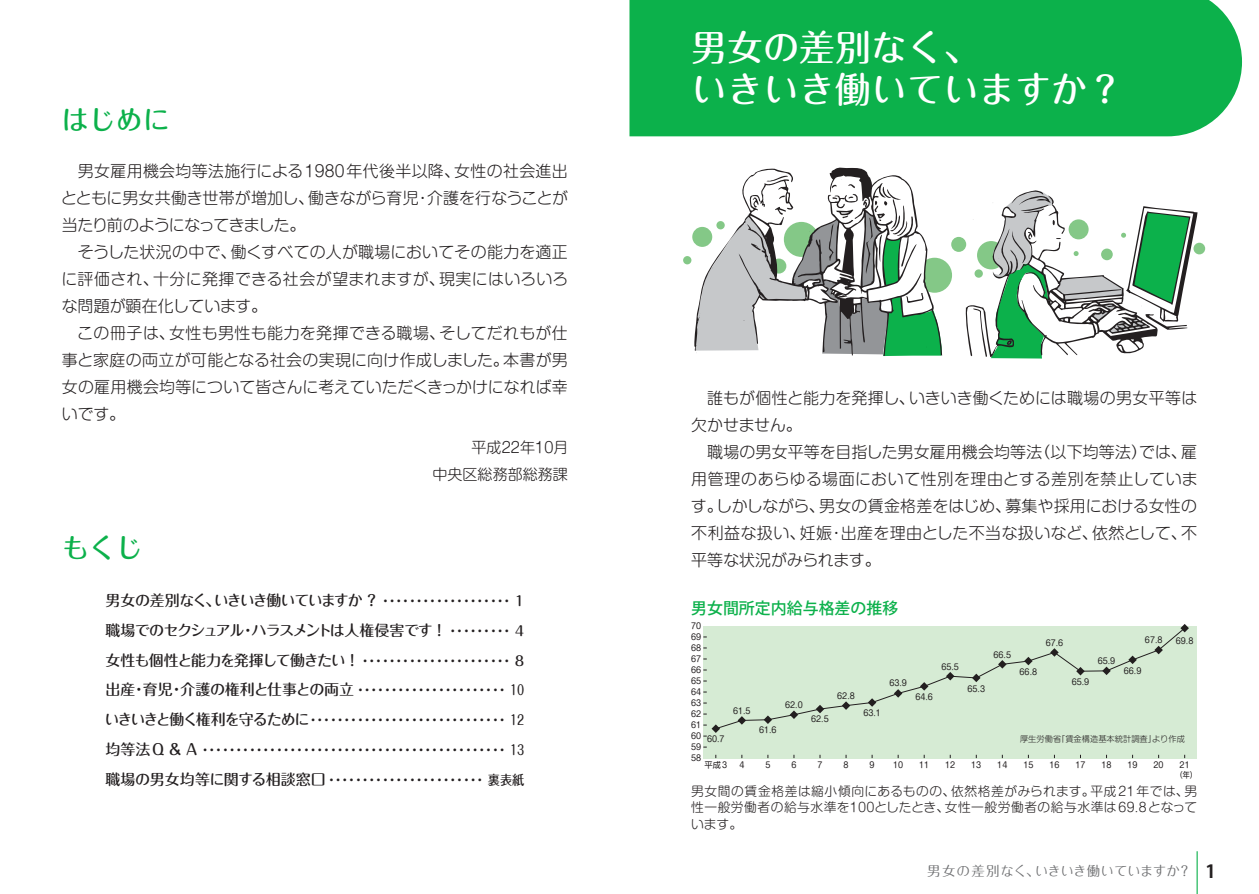
<style>
.page{position:relative;width:1259px;height:894px;background:#fff}
.page>*{position:absolute;margin:0;border:0;box-sizing:border-box;transform-origin:0 0}
.t1{font:36px/42px "Maru Fo Pro Medium 90 pv RKSJ H";color:#fff}
.t2{font:27px "Maru Fo Pro Medium 90 pv RKSJ H";color:#0cb14b}
.t3{font:15.9px/27px "Shin M Go Pro Light 90 pv RKSJ H";letter-spacing:.01em;color:#231f20}
.t4{font:15.9px "Koz Go Pro Medium 90 pv RKSJ H";color:#0cb14b}
.t5{font:15px/29.7px "Maru Fo Pro Medium 90 pv RKSJ H";letter-spacing:-.08em;color:#231f20}
.t6{font:15px/27px "Shin M Go Pro Light 90 pv RKSJ H";color:#231f20;text-align:right}
.t7{font:13.5px "Maru Fo Pro Medium 90 pv RKSJ H";color:#231f20}
.t8{font:13.5px "Maru Fo Pro Regular 90 pv RKSJ H";color:#6d6e70}
.t9{font:12.75px/16.5px "Shin M Go Pro Light 90 pv RKSJ H";letter-spacing:.04em;color:#231f20;text-align:justify}
.t10{font:8.25px/10.9px "Shin M Go Pro Regular 90 pv RKSJ H";color:#231f20;text-align:justify}
.t11{font:8.25px "Shin M Go Pro Light 90 pv RKSJ H";color:#231f20}
.t12{font:8.25px "Shin M Go Pro Regular 90 pv RKSJ H";color:#231f20;scale:.85 1}
.s1{font-size:13.5px}
.s2{font-size:15px}
.s3{font-family:"Koz Go Pro Bold 90 pv RKSJ H";font-size:18px;color:#231f20}
</style>
<div class="page">
<div style="left:629px;top:0;width:613px;height:136px;background:#0cb14b"></div>
<div style="left:703px;top:625px;width:494px;height:133px;background:#d6ebd4"></div>
<svg style="left:703px;top:724px;width:17px;height:12px"></svg>
<svg style="left:1180px;top:624px;width:9px;height:7px"></svg>
<svg style="left:715px;top:627px;width:471px;height:102px"></svg>
<hr style="left:1197px;top:851px;width:1px;height:42px;background:#0cb14b">
<div style="left:917px;top:258px;width:35px;height:35px;background:#84c887;border-radius:50%"></div>
<div style="left:951px;top:237px;width:15px;height:15px;background:#84c887;border-radius:50%"></div>
<div style="left:683px;top:256px;width:8px;height:8px;background:#84c887;border-radius:50%"></div>
<svg style="left:692px;top:227px;width:20px;height:20px"></svg>
<div style="left:1193px;top:243px;width:12px;height:11px;background:#84c887;border-radius:50%"></div>
<svg style="left:965px;top:190px;width:233px;height:168px"></svg>
<svg style="left:695px;top:168px;width:249px;height:188px"></svg>
<h2 class="t2" style="left:62px;top:110px;width:110px">はじめに</h2>
<p class="t3" style="left:61px;top:160px;width:509px">　男女雇用機会均等法施行による1980年代後半以降、女性の社会進出とともに男女共働き世帯が増加し、働きながら育児・介護を行なうことが当たり前のようになってきました。<br>　そうした状況の中で、働くすべての人が職場においてその能力を適正に評価され、十分に発揮できる社会が望まれますが、現実にはいろいろな問題が顕在化しています。<br>　この冊子は、女性も男性も能力を発揮できる職場、そしてだれもが仕事と家庭の両立が可能となる社会の実現に向け作成しました。本書が男女の雇用機会均等について皆さんに考えていただくきっかけになれば幸いです。</p>
<h2 class="t2" style="left:62px;top:537px;width:83px">もくじ</h2>
<p class="t6" style="left:433px;top:436px;width:137px">平成２２年１０月<br>中央区総務部総務課</p>
<p class="t5" style="left:105px;top:587px;width:420px">男女の差別なく、いきいき働いていますか ？<span class="s1">・・・・・・・・・・・・・・・・・・・ 1</span>職場でのセクシュアル・ハラスメントは人権侵害です ！<span class="s1">・・・・・・・・・ 4</span></p>
<p class="t7" style="left:105px;top:655px;width:420px"><span class="s2">女性も個性と能力を発揮して働きたい ！</span>・・・・・・・・・・・・・・・・・・・・・・ 8</p>
<p class="t7" style="left:105px;top:685px;width:420px"><span class="s2">出産・育児・介護の権利と仕事との両立</span>・・・・・・・・・・・・・・・・・・・・・・ 1 0</p>
<p class="t7" style="left:105px;top:714px;width:421px"><span class="s2">いきいきと働く権利を守るために</span>・・・・・・・・・・・・・・・・・・・・・・・・・・・・・ 1 2</p>
<p class="t7" style="left:105px;top:744px;width:420px"><span class="s2">均等法Q &amp; A</span> ・・・・・・・・・・・・・・・・・・・・・・・・・・・・・・・・・・・・・・・・・・・・・ 1 3</p>
<p class="t7" style="left:105px;top:774px;width:420px"><span class="s2">職場の男女均等に関する相談窓口</span>・・・・・・・・・・・・・・・・・・・・・・・ 裏表紙</p>
<h1 class="t1" style="left:691px;top:31px;width:433px">男女の差別なく、<br>いきいき働いていますか？</h1>
<p class="t3" style="left:691px;top:386px;width:508px">　誰もが個性と能力を発揮し、いきいき働くためには職場の男女平等は欠かせません。<br>　職場の男女平等を目指した男女雇用機会均等法（以下均等法）では、雇用管理のあらゆる場面において性別を理由とする差別を禁止しています。しかしながら、男女の賃金格差をはじめ、募集や採用における女性の不利益な扱い、妊娠・出産を理由とした不当な扱いなど、依然として、不平等な状況がみられます。</p>
<p class="t4" style="left:691px;top:601px;width:209px">男女間所定内給与格差の推移</p>
<p class="t10" style="left:691px;top:621px;width:12px">70<br>69<br>68<br>67<br>66<br>65<br>64<br>63<br>62<br>61<br>60<br>59<br>58</p>
<p class="t10" style="left:1145px;top:635px;width:19px">67.8</p>
<p class="t10" style="left:1176px;top:636px;width:19px">69.8</p>
<p class="t10" style="left:1046px;top:638px;width:19px">67.6</p>
<p class="t10" style="left:994px;top:650px;width:19px">66.5</p>
<p class="t10" style="left:1098px;top:656px;width:19px">65.9</p>
<p class="t10" style="left:941px;top:662px;width:19px">65.5</p>
<p class="t10" style="left:1124px;top:666px;width:19px">66.9</p>
<p class="t10" style="left:1020px;top:667px;width:19px">66.8</p>
<p class="t10" style="left:1072px;top:677px;width:19px">65.9</p>
<p class="t10" style="left:889px;top:678px;width:19px">63.9</p>
<p class="t10" style="left:967px;top:684px;width:19px">65.3</p>
<p class="t10" style="left:837px;top:691px;width:19px">62.8</p>
<p class="t10" style="left:915px;top:692px;width:19px">64.6</p>
<p class="t10" style="left:785px;top:700px;width:19px">62.0</p>
<p class="t10" style="left:733px;top:706px;width:19px">61.5</p>
<p class="t10" style="left:863px;top:708px;width:19px">63.1</p>
<p class="t10" style="left:811px;top:714px;width:19px">62.5</p>
<p class="t10" style="left:759px;top:725px;width:19px">61.6</p>
<p class="t11" style="left:1020px;top:735px;width:167px">厚生労働省「賃金構造基本統計調査」より作成</p>
<p class="t10" style="left:707px;top:734px;width:19px">60.7</p>
<p class="t10" style="left:705px;top:759px;width:24px">平成3</p>
<p class="t10" style="left:739px;top:759px;width:7px">4</p>
<p class="t10" style="left:765px;top:759px;width:7px">5</p>
<p class="t10" style="left:791px;top:759px;width:7px">6</p>
<p class="t10" style="left:817px;top:759px;width:7px">7</p>
<p class="t10" style="left:844px;top:759px;width:7px">8</p>
<p class="t10" style="left:870px;top:759px;width:7px">9</p>
<p class="t10" style="left:893px;top:759px;width:12px">10</p>
<p class="t10" style="left:919px;top:759px;width:12px">11</p>
<p class="t10" style="left:945px;top:759px;width:12px">12</p>
<p class="t10" style="left:971px;top:759px;width:12px">13</p>
<p class="t10" style="left:997px;top:759px;width:12px">14</p>
<p class="t10" style="left:1023px;top:759px;width:12px">15</p>
<p class="t10" style="left:1049px;top:759px;width:12px">16</p>
<p class="t10" style="left:1075px;top:759px;width:12px">17</p>
<p class="t10" style="left:1101px;top:759px;width:12px">18</p>
<p class="t10" style="left:1128px;top:759px;width:12px">19</p>
<p class="t10" style="left:1154px;top:759px;width:12px">20</p>
<p class="t10" style="left:1180px;top:759px;width:12px">21</p>
<p class="t12" style="left:1176px;top:772px;width:26px">（年）</p>
<p class="t9" style="left:691px;top:784px;width:508px">男女間の賃金格差は縮小傾向にあるものの、依然格差がみられます。平成 21年では、男性一般労働者の給与水準を１００としたとき、女性一般労働者の給与水準は69.8となっています。</p>
<p class="t8" style="left:927px;top:865px;width:290px">男女の差別なく、いきいき働いていますか？ <span class="s3">1</span></p>
</div>
